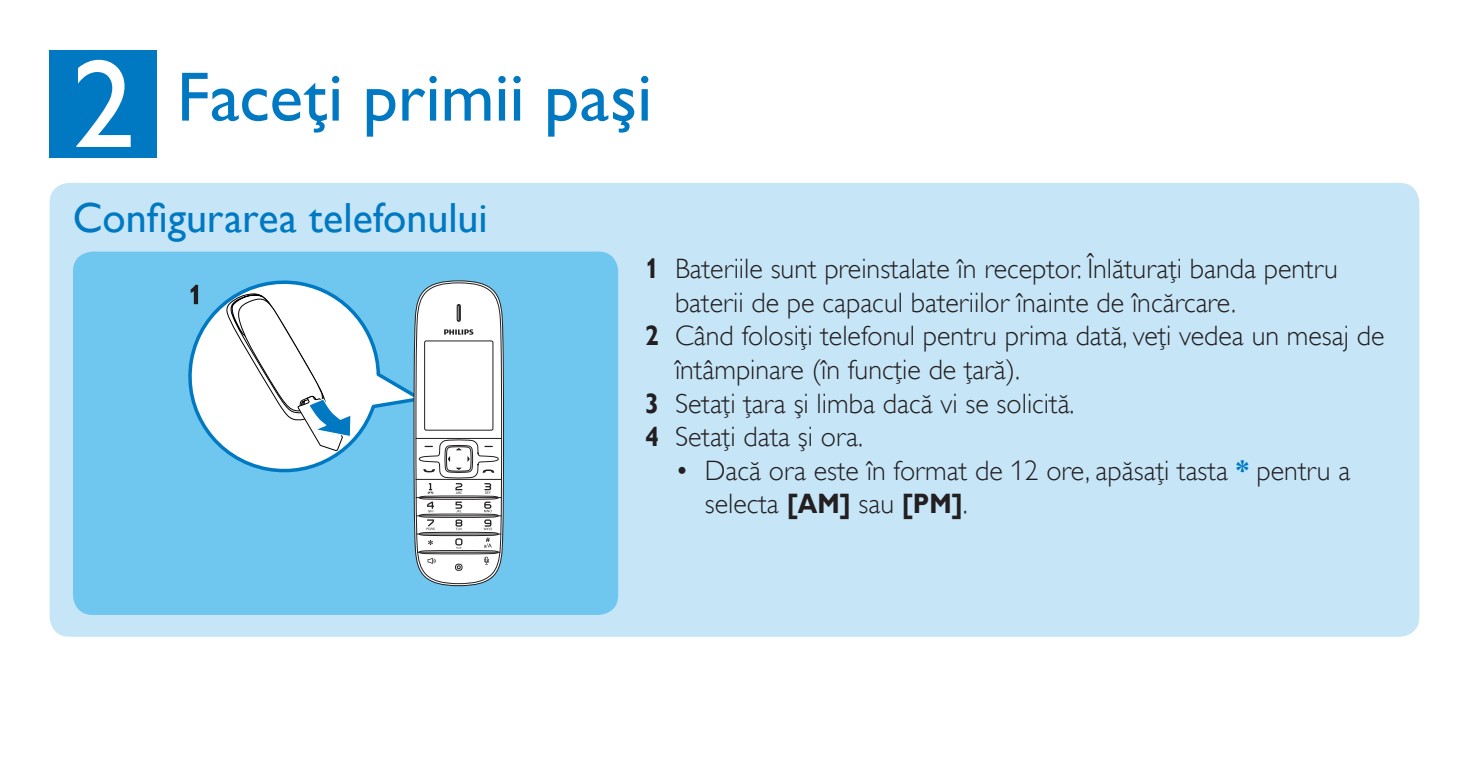
<style>
.page{position:relative;width:1469px;height:782px;background:#fff}
.page>*{position:absolute;margin:0;border:0;box-sizing:border-box;transform-origin:0 0}
.t1{font:70px "Gill Sans Alt One WGL";color:#0079c2}
.t2{font:42px "Gill Sans Alt One WGL";color:#0079c2}
.t3{font:28px/33.6px "Gill Sans Alt One WGL Light";color:#231f20}
.s1{font-size:126px;color:#fff}
.s2{font-family:"Gill Sans Alt One WGL";font-weight:700}
.s3{font-family:"Gill Sans Alt One WGL";font-weight:700;color:#0079c2}
</style>
<div class="page">
<div style="left:50px;top:50px;width:107px;height:107px;background:#0079c2"></div>
<div style="left:50px;top:183px;width:1369px;height:453px;background:#c6e6f8;border-radius:20px"></div>
<div style="left:73px;top:251px;width:545px;height:363px;background:#6fc6ef;border-radius:20px"></div>
<svg style="left:188px;top:280px;width:225px;height:193px"></svg>
<svg style="left:413px;top:280px;width:91px;height:306px;background:#d8dcde"></svg>
<h1 class="t1" style="left:72px;top:49px;width:582px"><span class="s1">2</span> Faceţi primii paşi</h1>
<h2 class="t2" style="left:73px;top:189px;width:416px">Configurarea telefonului</h2>
<p class="t3" style="left:645px;top:252px;width:694px"><span class="s2">1</span> Bateriile sunt preinstalate în receptor. Înlăturaţi banda pentru</p>
<p class="t3" style="left:675px;top:285px;width:562px">baterii de pe capacul bateriilor înainte de încărcare.</p>
<p class="t3" style="left:645px;top:319px;width:741px"><span class="s2">2</span> Când folosiţi telefonul pentru prima dată, veţi vedea un mesaj de</p>
<p class="t3" style="left:675px;top:353px;width:347px">întâmpinare (în funcţie de ţară).</p>
<p class="t3" style="left:645px;top:386px;width:431px"><span class="s2">3</span> Setaţi ţara şi limba dacă vi se solicită.</p>
<p class="t3" style="left:645px;top:420px;width:219px"><span class="s2">4</span> Setaţi data şi ora.</p>
<p class="t3" style="left:704px;top:453px;width:647px;text-indent:-30px">• Dacă ora este în format de 12 ore, apăsaţi tasta <span class="s3">*</span> pentru a selecta <span class="s2">[AM]</span> sau <span class="s2">[PM]</span>.</p>
</div>
